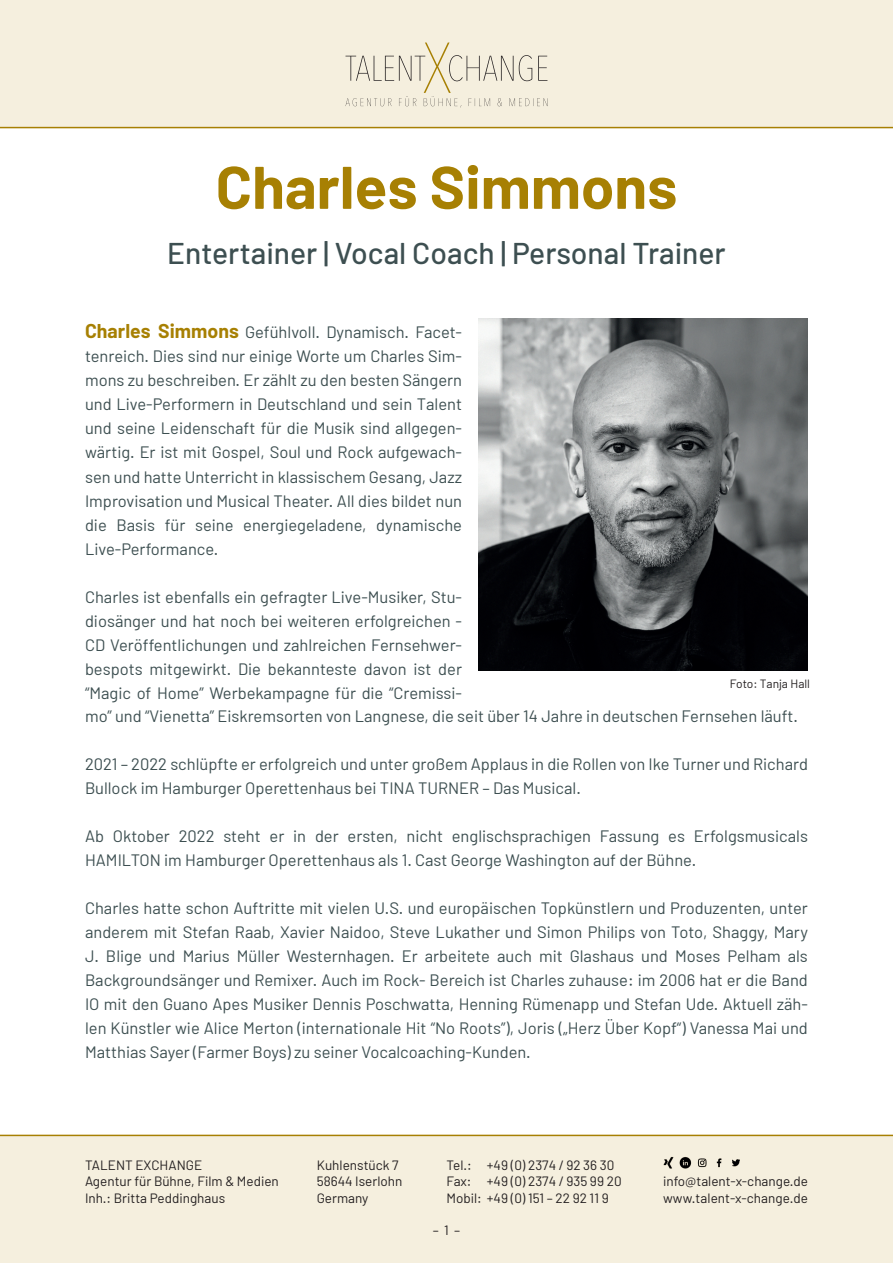
<style>
.page{position:relative;width:893px;height:1263px;background:#fff}
.page>*{position:absolute;margin:0;border:0;box-sizing:border-box;transform-origin:0 0}
.t1{font:700 60px "Barlow";color:#a78003}
.t2{font:500 30px "Barlow";color:#3d4f51}
.t3{font:16.5px/24px "Barlow";color:#3d4f51;text-align:justify}
.t4{font:13.5px/16.2px "Barlow";color:#231f20}
.t5{font:12px "Barlow";color:#231f20}
.s1{font-weight:700;font-size:19.5px;color:#a78003}
</style>
<div class="page">
<div style="left:0;top:0;width:893px;height:128px;background:#f5efde"></div>
<svg style="left:345px;top:43px;width:202px;height:65px"></svg>
<hr style="left:0;top:127px;width:893px;height:1px;background:#a78003">
<div style="left:0;top:1135px;width:893px;height:128px;background:#f5efde"></div>
<hr style="left:0;top:1135px;width:893px;height:1px;background:#a78003">
<img style="left:663px;top:1157px;width:77px;height:12px">
<img style="left:478px;top:319px;width:330px;height:351px">
<h1 class="t1" style="left:216px;top:150px;width:463px">Charles Simmons</h1>
<h2 class="t2" style="left:167px;top:234px;width:560px">Entertainer | Vocal Coach | Personal Trainer</h2>
<p class="t3" style="left:85px;top:320px;width:379px"><span class="s1">Charles Simmons</span> Gefühlvoll. Dynamisch. Facet&shy;tenreich. Dies sind nur einige Worte um Charles Sim&shy;mons zu beschreiben. Er zählt zu den besten Sängern und Live-Performern in Deutschland und sein Talent und seine Leidenschaft für die Musik sind allgegen&shy;wärtig. Er ist mit Gospel, Soul und Rock aufgewach&shy;sen und hatte Unterricht in klassischem Gesang, Jazz Improvisation und Musical Theater. All dies bildet nun die Basis für seine energiegeladene, dynamische Live-Performance.</p>
<p class="t3" style="left:85px;top:584px;width:379px">Charles ist ebenfalls ein gefragter Live-Musiker, Stu&shy;diosänger und hat noch bei weiteren erfolgreichen - CD Veröffentlichungen und zahlreichen Fernsehwer&shy;bespots mitgewirkt. Die bekannteste davon ist der “Magic of Home” Werbekampagne für die “Cremissi-</p>
<p class="t5" style="left:730px;top:676px;width:82px">Foto: Tanja Hall</p>
<p class="t3" style="left:85px;top:704px;width:715px">mo” und “Vienetta” Eiskremsorten von Langnese, die seit über 14 Jahre in deutschen Fernsehen läuft.</p>
<p class="t3" style="left:85px;top:752px;width:724px">2021 – 2022 schlüpfte er erfolgreich und unter großem Applaus in die Rollen von Ike Turner und Richard<br>Bullock im Hamburger Operettenhaus bei TINA TURNER – Das Musical.</p>
<p class="t3" style="left:85px;top:824px;width:724px">Ab Oktober 2022 steht er in der ersten, nicht englischsprachigen Fassung es Erfolgsmusicals<br>HAMILTON im Hamburger Operettenhaus als 1. Cast George Washington auf der Bühne.</p>
<p class="t3" style="left:85px;top:896px;width:724px">Charles hatte schon Auftritte mit vielen U.S. und europäischen Topkünstlern und Produzenten, unter anderem mit Stefan Raab, Xavier Naidoo, Steve Lukather und Simon Philips von Toto, Shaggy, Mary J. Blige und Marius Müller Westernhagen. Er arbeitete auch mit Glashaus und Moses Pelham als Backgroundsänger und Remixer. Auch im Rock- Bereich ist Charles zuhause: im 2006 hat er die Band IO mit den Guano Apes Musiker Dennis Poschwatta, Henning Rümenapp und Stefan Ude. Aktuell zäh&shy;len Künstler wie Alice Merton (internationale Hit “No Roots”), Joris („Herz Über Kopf“) Vanessa Mai und Matthias Sayer (Farmer Boys) zu seiner Vocalcoaching-Kunden.</p>
<p class="t4" style="left:85px;top:1157px;width:195px">TALENT EXCHANGE<br>Agentur für Bühne, Film &amp; Medien<br>Inh.: Britta Peddinghaus</p>
<p class="t4" style="left:317px;top:1157px;width:87px">Kuhlenstück 7<br>58644 Iserlohn<br>Germany</p>
<p class="t4" style="left:446px;top:1157px;width:177px">Tel.: +49 (0) 2374 / 92 36 30<br>Fax: +49 (0) 2374 / 935 99 20<br>Mobil: +49 (0) 151 – 22 92 11 9</p>
<p class="t4" style="left:433px;top:1222px;width:29px">– 1 –</p>
<p class="t4" style="left:663px;top:1173px;width:146px">info@talent-x-change.de www.talent-x-change.de</p>
</div>
